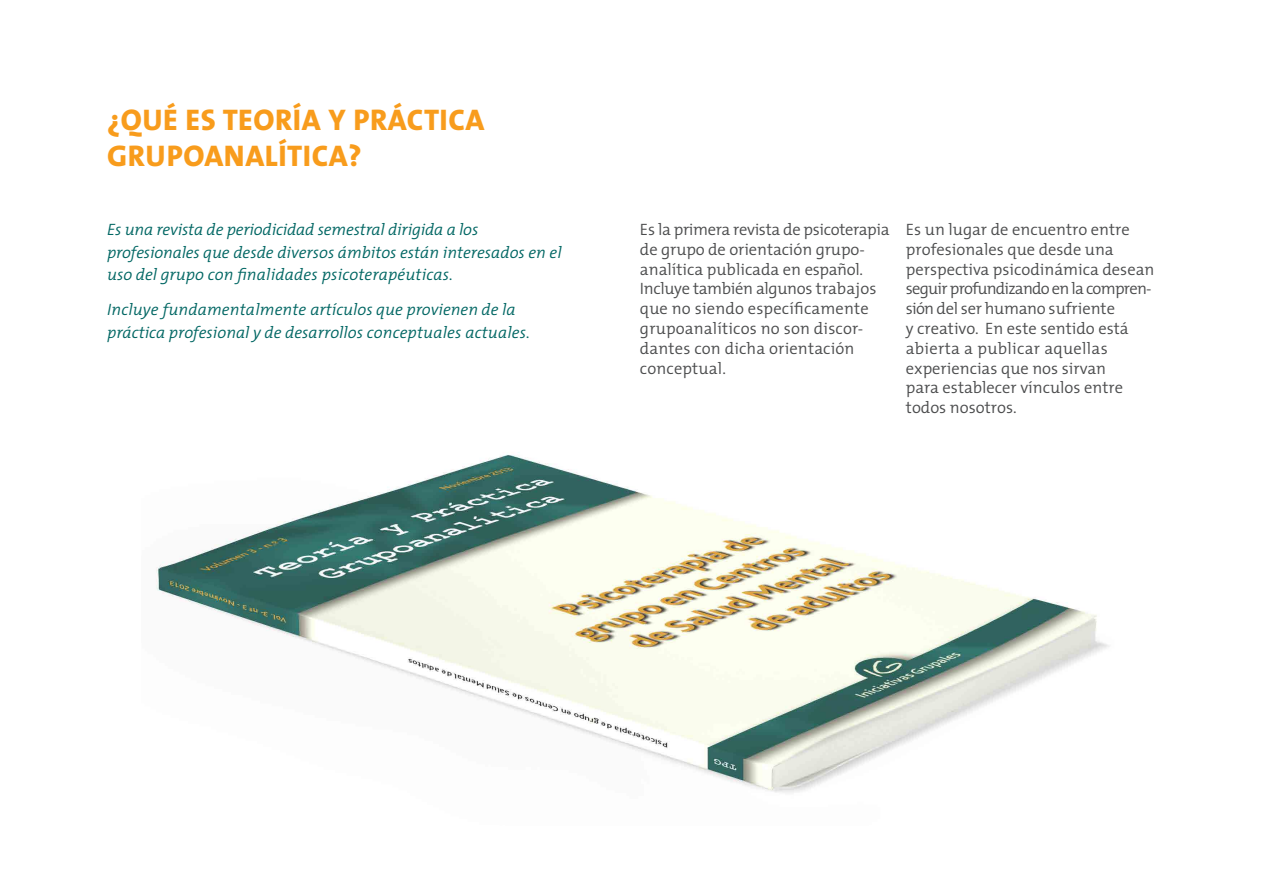
<style>
.page{position:relative;width:1263px;height:893px;background:#fff}
.page>*{position:absolute;margin:0;border:0;box-sizing:border-box;transform-origin:0 0}
.t1{font:800 30px/36px "The Mix";letter-spacing:.02em;color:#f89c1c}
.t2{font:300 16.5px/19.8px "The Mix";color:#4b4c4d}
.t3{font:italic 300 16.5px/22.5px "The Mix";color:#006663}
</style>
<div class="page">
<img style="left:156px;top:452px;width:953px;height:341px">
<h1 class="t1" style="left:107px;top:102px;width:379px">¿QUÉ ES TEORÍA Y PRÁCTICA<br>GRUPOANALÍTICA?</h1>
<p class="t3" style="left:107px;top:218px;width:456px">Es una revista de periodicidad semestral dirigida a los profesionales que desde diversos ámbitos están interesados en el uso del grupo con finalidades psicoterapéuticas.</p>
<p class="t3" style="left:107px;top:298px;width:424px">Incluye fundamentalmente artículos que provienen de la práctica profesional y de desarrollos conceptuales actuales.</p>
<p class="t2" style="left:640px;top:219px;width:251px">Es la primera revista de psicoterapia de grupo de orientación grupo&shy;analítica publicada en español.<br>Incluye también algunos trabajos que no siendo específicamente grupoanalíticos no son discor&shy;dantes con dicha orientación conceptual.</p>
<p class="t2" style="left:906px;top:219px;width:250px">Es un lugar de encuentro entre profesionales que desde una perspectiva psicodinámica desean seguir profundizando en la compren&shy;sión del ser humano sufriente<br>y creativo. En este sentido está abierta a publicar aquellas experiencias que nos sirvan<br>para establecer vínculos entre todos nosotros.</p>
</div>
